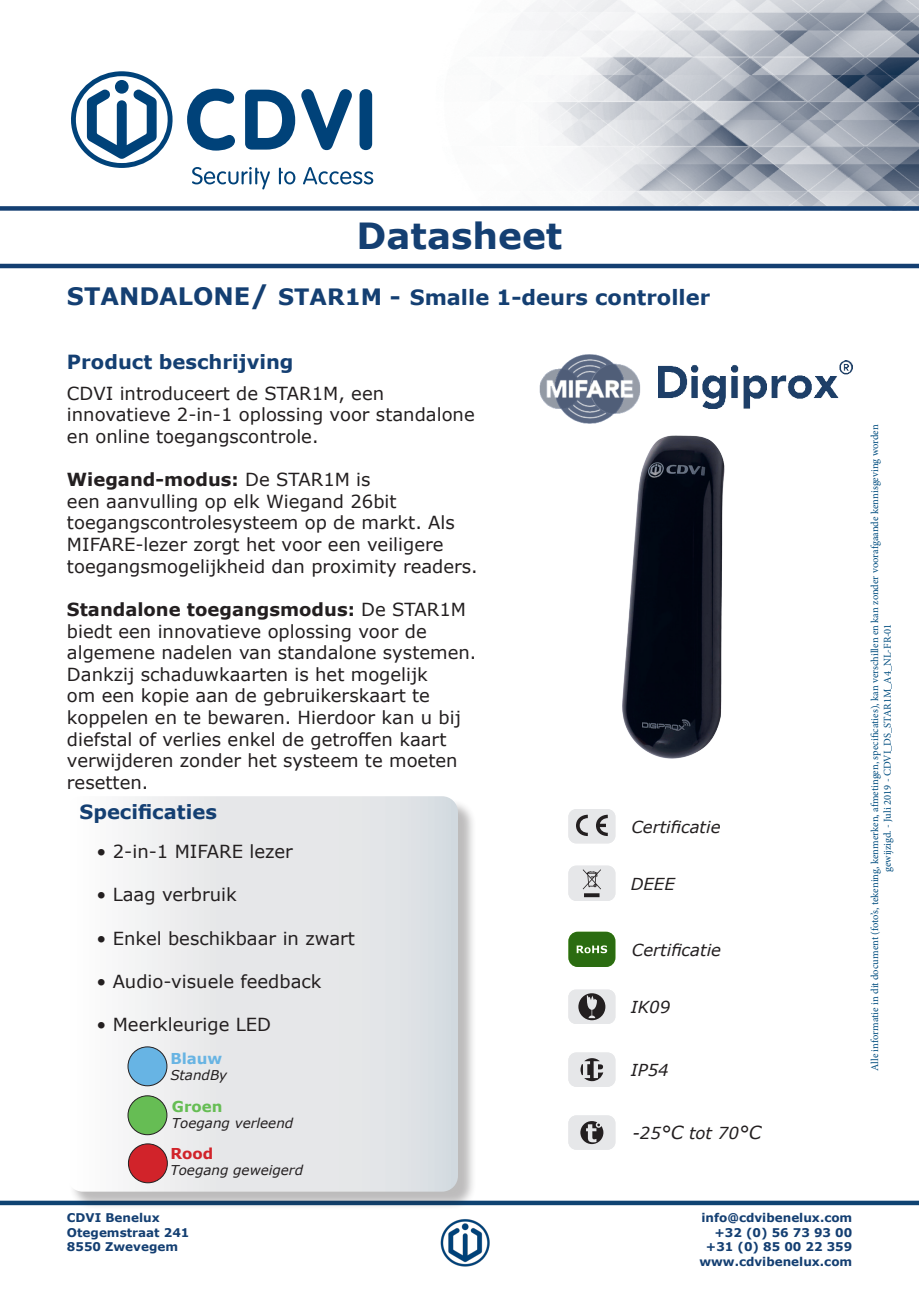
<style>
.page{position:relative;width:919px;height:1289px;background:#fff}
.page>*{position:absolute;margin:0;border:0;box-sizing:border-box;transform-origin:0 0}
.t1{font:700 36px "Verdana";color:#143f72}
.t2{font:700 21px "Verdana";color:#143f72}
.t3{font:700 19.5px "Verdana";color:#143f72}
.t4{font:18px/21.6px "Verdana";color:#231f20}
.t5{font:italic 16.5px "Verdana";color:#231f20}
.t6{font:700 15px "Verdana";color:#68b4e3}
.t7{font:700 15px "Verdana";color:#66bd54}
.t8{font:700 15px "Verdana";color:#d1232a}
.t9{font:italic 13.5px "Verdana";color:#231f20}
.t10{font:700 12px/14.4px "Verdana";color:#143f72;text-align:right}
.t11{font:10.5px/12.6px "Minion Pro";color:#014d7f;text-align:center}
.s1{font-size:24px}
.s2{font-size:27px}
.s3{font-size:22.5px}
.s4{font-weight:700}
.s5{font-size:18px}
</style>
<div class="page">
<img style="left:355px;top:0;width:563px;height:206px">
<div style="left:0;top:206px;width:918px;height:5px;background:#143f72"></div>
<div style="left:0;top:1200px;width:918px;height:5px;background:#0f4372"></div>
<hr style="left:0;top:264px;width:918px;height:4px;background:#143f71">
<div style="left:69px;top:798px;width:407px;height:412px;background:#231f20;opacity:.3"></div>
<svg style="left:69px;top:796px;width:389px;height:395px"></svg>
<svg style="left:71px;top:71px;width:102px;height:97px"></svg>
<svg style="left:192px;top:167px;width:78px;height:22px"></svg>
<svg style="left:279px;top:168px;width:16px;height:16px"></svg>
<svg style="left:303px;top:167px;width:70px;height:17px"></svg>
<svg style="left:187px;top:89px;width:48px;height:62px"></svg>
<svg style="left:245px;top:90px;width:50px;height:60px"></svg>
<svg style="left:301px;top:89px;width:51px;height:61px"></svg>
<div style="left:359px;top:89px;width:13px;height:61px;background:#004279;border-radius:6px"></div>
<img style="left:622px;top:435px;width:103px;height:324px">
<img style="left:440px;top:1219px;width:50px;height:48px">
<img style="left:658px;top:361px;width:194px;height:47px">
<div style="left:128px;top:1046px;width:39px;height:39px;background:#67b4e4;border-radius:50%"></div>
<div style="left:128px;top:1046px;width:39px;height:40px;border:1px solid #231f20;border-radius:50%"></div>
<div style="left:128px;top:1095px;width:39px;height:39px;background:#66bd54;border-radius:50%"></div>
<div style="left:128px;top:1095px;width:39px;height:40px;border:1px solid #231f20;border-radius:50%"></div>
<img style="left:539px;top:354px;width:111px;height:90px">
<div style="left:128px;top:1143px;width:39px;height:39px;background:#d1232a;border-radius:50%"></div>
<div style="left:128px;top:1143px;width:40px;height:40px;border:1px solid #231f20;border-radius:50%"></div>
<div style="left:568px;top:809px;width:47px;height:34px;background:#e6e7e9;border-radius:8px"></div>
<svg style="left:576px;top:814px;width:11px;height:22px"></svg>
<svg style="left:596px;top:814px;width:11px;height:22px"></svg>
<div style="left:568px;top:865px;width:47px;height:35px;background:#e6e7e9;border-radius:8px"></div>
<svg style="left:582px;top:869px;width:19px;height:28px"></svg>
<div style="left:568px;top:931px;width:47px;height:35px;background:#2b6c11;border-radius:9px"></div>
<svg style="left:576px;top:945px;width:31px;height:8px"></svg>
<div style="left:568px;top:1052px;width:47px;height:34px;background:#e6e7e9;border-radius:8px"></div>
<svg style="left:580px;top:1058px;width:23px;height:23px"></svg>
<div style="left:568px;top:1115px;width:47px;height:34px;background:#e6e7e9;border-radius:8px"></div>
<svg style="left:580px;top:1121px;width:23px;height:23px"></svg>
<div style="left:568px;top:989px;width:47px;height:34px;background:#e6e7e9;border-radius:7px"></div>
<svg style="left:578px;top:993px;width:27px;height:27px"></svg>
<p class="t1" style="left:356px;top:210px;width:207px">Datasheet</p>
<p class="t2" style="left:67px;top:282px;width:644px"><span class="s1">STANDALONE</span><span class="s2">/</span> <span class="s3">STAR1M -</span> Smalle 1-deurs controller</p>
<p class="t3" style="left:67px;top:348px;width:228px">Product beschrijving</p>
<p class="t4" style="left:67px;top:382px;width:409px">CDVI introduceert de STAR1M, een innovatieve 2-in-1 oplossing voor standalone en online toegangscontrole.</p>
<p class="t4" style="left:67px;top:468px;width:412px"><span class="s4">Wiegand-modus:</span> De STAR1M is<br>een aanvulling op elk Wiegand 26bit toegangscontrolesysteem op de markt. Als MIFARE-lezer zorgt het voor een veiligere toegangsmogelijkheid dan proximity readers.</p>
<p class="t4" style="left:67px;top:598px;width:411px"><span class="s4">Standalone toegangsmodus:</span> De STAR1M biedt een innovatieve oplossing voor de algemene nadelen van standalone systemen.<br>Dankzij schaduwkaarten is het mogelijk<br>om een kopie aan de gebruikerskaart te koppelen en te bewaren. Hierdoor kan u bij diefstal of verlies enkel de getroffen kaart verwijderen zonder het systeem te moeten resetten.</p>
<p class="t3" style="left:79px;top:798px;width:139px">Specificaties</p>
<p class="t4" style="left:97px;top:840px;width:198px">• 2-in-1 MIFARE lezer</p>
<p class="t4" style="left:97px;top:883px;width:142px">• Laag verbruik</p>
<p class="t4" style="left:97px;top:927px;width:260px">• Enkel beschikbaar in zwart</p>
<p class="t4" style="left:97px;top:970px;width:226px">• Audio-visuele feedback</p>
<p class="t4" style="left:97px;top:1013px;width:176px">• Meerkleurige LED</p>
<p class="t6" style="left:170px;top:1047px;width:53px">Blauw</p>
<p class="t9" style="left:170px;top:1065px;width:58px">StandBy</p>
<p class="t7" style="left:172px;top:1095px;width:52px">Groen</p>
<p class="t9" style="left:172px;top:1113px;width:123px">Toegang verleend</p>
<p class="t8" style="left:170px;top:1143px;width:44px">Rood</p>
<p class="t9" style="left:170px;top:1161px;width:134px">Toegang geweigerd</p>
<p class="t10" style="left:67px;top:1210px;width:94px">CDVI Benelux</p>
<p class="t10" style="left:67px;top:1224px;width:124px">Otegemstraat 241</p>
<p class="t10" style="left:67px;top:1239px;width:113px">8550 Zwevegem</p>
<p class="t5" style="left:631px;top:815px;width:91px">Certificatie</p>
<p class="t5" style="left:630px;top:872px;width:45px">DEEE</p>
<p class="t5" style="left:632px;top:938px;width:91px">Certificatie</p>
<p class="t5" style="left:630px;top:995px;width:41px">IK09</p>
<p class="t5" style="left:630px;top:1058px;width:39px">IP54</p>
<p class="t5" style="left:632px;top:1122px;width:130px">-25<span class="s5">°C</span> tot 70<span class="s5">°C</span></p>
<p class="t10" style="left:701px;top:1210px;width:152px">info@cdvibenelux.com</p>
<p class="t10" style="left:699px;top:1224px;width:154px">+32 (0) 56 73 93 00 +31 (0) 85 00 22 359 www.cdvibenelux.com</p>
<p class="t11" style="left:868px;top:1071px;width:648px;rotate:-90deg">Alle informatie in dit document (foto’s, tekening, kenmerken, afmetingen, specificaties), kan verschillen en kan zonder voorafgaande kennisgeving worden gewijzigd. - Juli 2019 - CDVI_DS_STAR1M_A4_NL-FR-01</p>
</div>
